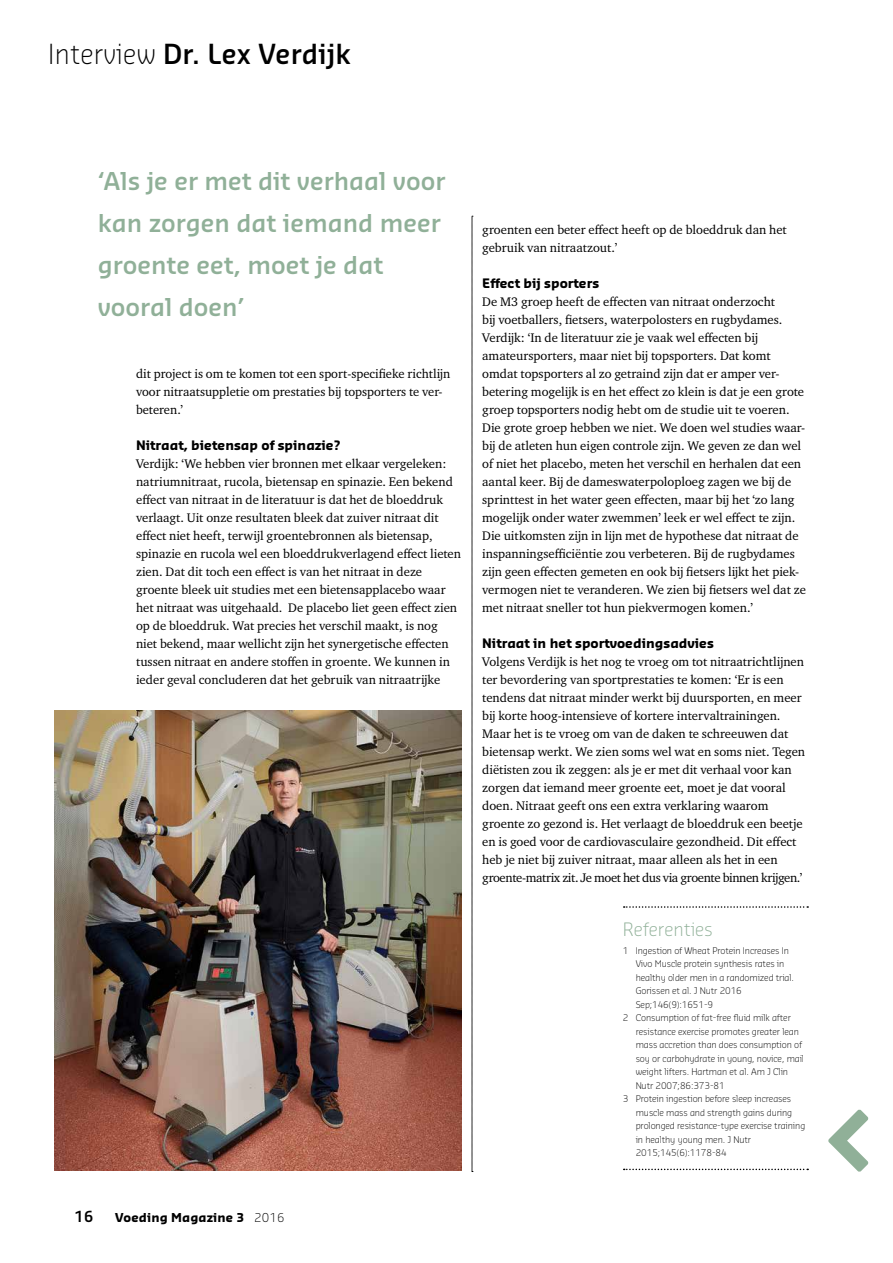
<style>
.page{position:relative;width:893px;height:1263px;background:#fff}
.page>*{position:absolute;margin:0;border:0;box-sizing:border-box;transform-origin:0 0}
.t1{font:600 27px "Sansa Std";letter-spacing:.01em;color:#000}
.t2{font:600 24px/42px "Sansa Std";color:#90b098}
.t3{font:300 18px "Sansa Std";color:#90b098}
.t4{font:600 15px "Sansa Std";color:#000}
.t5{font:12.75px/18px "Charter ITC Std";color:#000}
.t6{font:700 12.75px "Sansa Std";color:#000}
.t7{font:700 12px "Sansa Std";letter-spacing:.01em;color:#000}
.t8{font:300 9px "Sansa Std";letter-spacing:-.01em;color:#000}
.s1{font-weight:300}
</style>
<div class="page">
<img style="left:54px;top:710px;width:408px;height:460px">
<svg style="left:624px;top:906px;width:184px;height:2px"></svg>
<svg style="left:624px;top:1169px;width:184px;height:1px"></svg>
<svg style="left:828px;top:1109px;width:40px;height:63px"></svg>
<svg style="left:472px;top:216px;width:1px;height:956px"></svg>
<h1 class="t1" style="left:48px;top:37px;width:304px"><span class="s1">Interview</span> Dr. Lex Verdijk</h1>
<h2 class="t2" style="left:98px;top:158px;width:349px">‘Als je er met dit verhaal voor kan zorgen dat iemand meer groente eet, moet je dat vooral doen’</h2>
<p class="t5" style="left:136px;top:364px;width:316px">dit project is om te komen tot een sport-specifieke richtlijn voor nitraatsuppletie om prestaties bij topsporters te ver&shy;beteren.’</p>
<p class="t6" style="left:136px;top:437px;width:206px">Nitraat, bietensap of spinazie?</p>
<p class="t5" style="left:136px;top:454px;width:326px">Verdijk: ‘We hebben vier bronnen met elkaar vergeleken: natriumnitraat, rucola, bietensap en spinazie. Een bekend effect van nitraat in de literatuur is dat het de bloeddruk verlaagt. Uit onze resultaten bleek dat zuiver nitraat dit effect niet heeft, terwijl groentebronnen als bietensap, spinazie en rucola wel een bloeddrukverlagend effect lieten zien. Dat dit toch een effect is van het nitraat in deze groente bleek uit studies met een bietensapplacebo waar het nitraat was uitgehaald. De placebo liet geen effect zien op de bloeddruk. Wat precies het verschil maakt, is nog niet bekend, maar wellicht zijn het synergetische effecten tussen nitraat en andere stoffen in groente. We kunnen in ieder geval concluderen dat het gebruik van nitraatrijke</p>
<p class="t5" style="left:482px;top:220px;width:306px">groenten een beter effect heeft op de bloeddruk dan het gebruik van nitraatzout.’</p>
<p class="t6" style="left:482px;top:275px;width:118px">Effect bij sporters</p>
<p class="t5" style="left:482px;top:292px;width:325px">De M3 groep heeft de effecten van nitraat onderzocht<br>bij voetballers, fietsers, waterpolosters en rugbydames.<br>Verdijk: ‘In de literatuur zie je vaak wel effecten bij amateursporters, maar niet bij topsporters. Dat komt omdat topsporters al zo getraind zijn dat er amper ver&shy;betering mogelijk is en het effect zo klein is dat je een grote groep topsporters nodig hebt om de studie uit te voeren.<br>Die grote groep hebben we niet. We doen wel studies waar&shy;bij de atleten hun eigen controle zijn. We geven ze dan wel of niet het placebo, meten het verschil en herhalen dat een aantal keer. Bij de dameswaterpoloploeg zagen we bij de sprinttest in het water geen effecten, maar bij het ‘zo lang mogelijk onder water zwemmen’ leek er wel effect te zijn.<br>Die uitkomsten zijn in lijn met de hypothese dat nitraat de inspanningsefficiëntie zou verbeteren. Bij de rugbydames zijn geen effecten gemeten en ook bij fietsers lijkt het piek&shy;vermogen niet te veranderen. We zien bij fietsers wel dat ze met nitraat sneller tot hun piekvermogen komen.’</p>
<p class="t6" style="left:482px;top:635px;width:233px">Nitraat in het sportvoedingsadvies</p>
<p class="t5" style="left:482px;top:653px;width:324px">Volgens Verdijk is het nog te vroeg om tot nitraatrichtlijnen ter bevordering van sportprestaties te komen: ‘Er is een tendens dat nitraat minder werkt bij duursporten, en meer bij korte hoog-intensieve of kortere intervaltrainingen.<br>Maar het is te vroeg om van de daken te schreeuwen dat bietensap werkt. We zien soms wel wat en soms niet. Tegen diëtisten zou ik zeggen: als je er met dit verhaal voor kan zorgen dat iemand meer groente eet, moet je dat vooral doen. Nitraat geeft ons een extra verklaring waarom groente zo gezond is. Het verlaagt de bloeddruk een beetje en is goed voor de cardiovasculaire gezondheid. Dit effect heb je niet bij zuiver nitraat, maar alleen als het in een groente-matrix zit. Je moet het dus via groente binnen krijgen.’</p>
<h3 class="t3" style="left:623px;top:917px;width:92px">Referenties</h3>
<p class="t8" style="left:623px;top:944px;width:168px">1 Ingestion of Wheat Protein Increases In</p>
<p class="t8" style="left:636px;top:958px;width:150px">Vivo Muscle protein synthesis rates in</p>
<p class="t8" style="left:636px;top:971px;width:160px">healthy older men in a randomized trial.</p>
<p class="t8" style="left:636px;top:985px;width:108px">Gorissen et al. J Nutr 2016</p>
<p class="t8" style="left:636px;top:998px;width:79px">Sep;146(9):1651-9</p>
<p class="t8" style="left:623px;top:1012px;width:169px">2 Consumption of fat-free fluid milk after</p>
<p class="t8" style="left:636px;top:1025px;width:165px">resistance exercise promotes greater lean</p>
<p class="t8" style="left:636px;top:1039px;width:168px">mass accretion than does consumption of</p>
<p class="t8" style="left:636px;top:1052px;width:170px">soy or carbohydrate in young, novice, mail</p>
<p class="t8" style="left:636px;top:1066px;width:154px">weight lifters. Hartman et al. Am J Clin</p>
<p class="t8" style="left:636px;top:1079px;width:91px">Nutr 2007;86:373-81</p>
<p class="t8" style="left:623px;top:1093px;width:170px">3 Protein ingestion before sleep increases</p>
<p class="t8" style="left:636px;top:1106px;width:158px">muscle mass and strength gains during</p>
<p class="t8" style="left:636px;top:1120px;width:171px">prolonged resistance-type exercise training</p>
<p class="t8" style="left:636px;top:1133px;width:117px">in healthy young men. J Nutr</p>
<p class="t8" style="left:636px;top:1147px;width:93px">2015;145(6):1178-84</p>
<p class="t4" style="left:74px;top:1206px;width:20px">16</p>
<p class="t7" style="left:115px;top:1210px;width:171px">Voeding Magazine 3 <span class="s1">2016</span></p>
</div>
